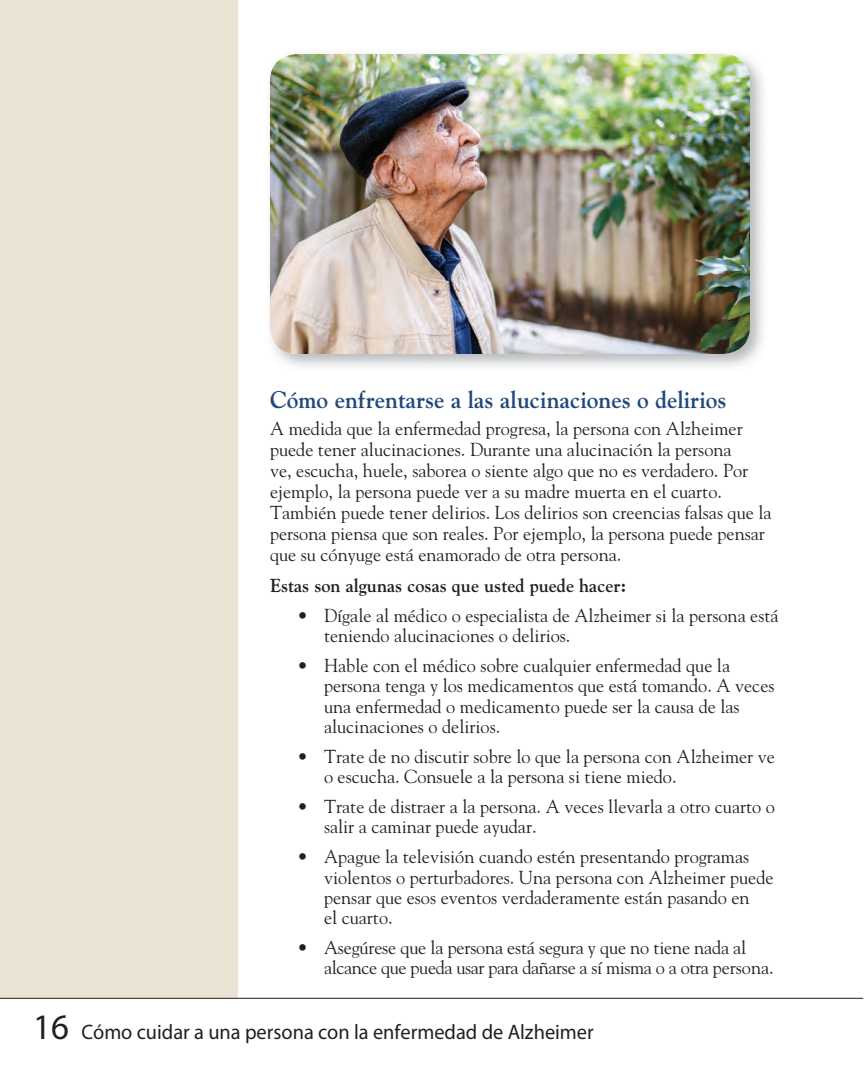
<style>
.page{position:relative;width:864px;height:1080px;background:#fff}
.page>*{position:absolute;margin:0;border:0;box-sizing:border-box;transform-origin:0 0}
.t1{font:700 24px "Goudy";color:#20487b}
.t2{font:21px "Myriad Pro";color:#231f20}
.t3{font:18.75px/20.2px "Goudy";color:#231f20}
.t4{font:700 18.75px "Goudy";color:#231f20}
.s1{font-size:36px}
</style>
<div class="page">
<div style="left:0;top:0;width:237px;height:999px;background:#ebe4d5"></div>
<hr style="left:0;top:998px;width:863px;height:1px;background:#231f20">
<img style="left:270px;top:54px;width:480px;height:300px">
<h5 class="t1" style="left:270px;top:385px;width:458px">Cómo enfrentarse a las alucinaciones o delirios</h5>
<p class="t3" style="left:270px;top:418px;width:503px;line-height:21px">A medida que la enfermedad progresa, la persona con Alzheimer puede tener alucinaciones. Durante una alucinación la persona<br>ve, escucha, huele, saborea o siente algo que no es verdadero. Por ejemplo, la persona puede ver a su madre muerta en el cuarto.<br>También puede tener delirios. Los delirios son creencias falsas que la persona piensa que son reales. Por ejemplo, la persona puede pensar que su cónyuge está enamorado de otra persona.</p>
<p class="t4" style="left:270px;top:574px;width:358px">Estas son algunas cosas que usted puede hacer:</p>
<p class="t3" style="left:324px;top:605px;width:456px;text-indent:-27px">• Dígale al médico o especialista de Alzheimer si la persona está teniendo alucinaciones o delirios.</p>
<p class="t3" style="left:324px;top:655px;width:452px;text-indent:-27px">• Hable con el médico sobre cualquier enfermedad que la persona tenga y los medicamentos que está tomando. A veces una enfermedad o medicamento puede ser la causa de las alucinaciones o delirios.</p>
<p class="t3" style="left:324px;top:746px;width:453px;text-indent:-27px">• Trate de no discutir sobre lo que la persona con Alzheimer ve o escucha. Consuele a la persona si tiene miedo.</p>
<p class="t3" style="left:324px;top:796px;width:452px;text-indent:-27px">• Trate de distraer a la persona. A veces llevarla a otro cuarto o salir a caminar puede ayudar.</p>
<p class="t3" style="left:324px;top:846px;width:451px;text-indent:-27px">• Apague la televisión cuando estén presentando programas violentos o perturbadores. Una persona con Alzheimer puede pensar que esos eventos verdaderamente están pasando en<br>el cuarto.</p>
<p class="t3" style="left:324px;top:937px;width:451px;text-indent:-27px">• Asegúrese que la persona está segura y que no tiene nada al alcance que pueda usar para dañarse a sí misma o a otra persona.</p>
<p class="t2" style="left:33px;top:1021px;width:562px"><span class="s1">16</span> Cómo cuidar a una persona con la enfermedad de Alzheimer</p>
</div>
